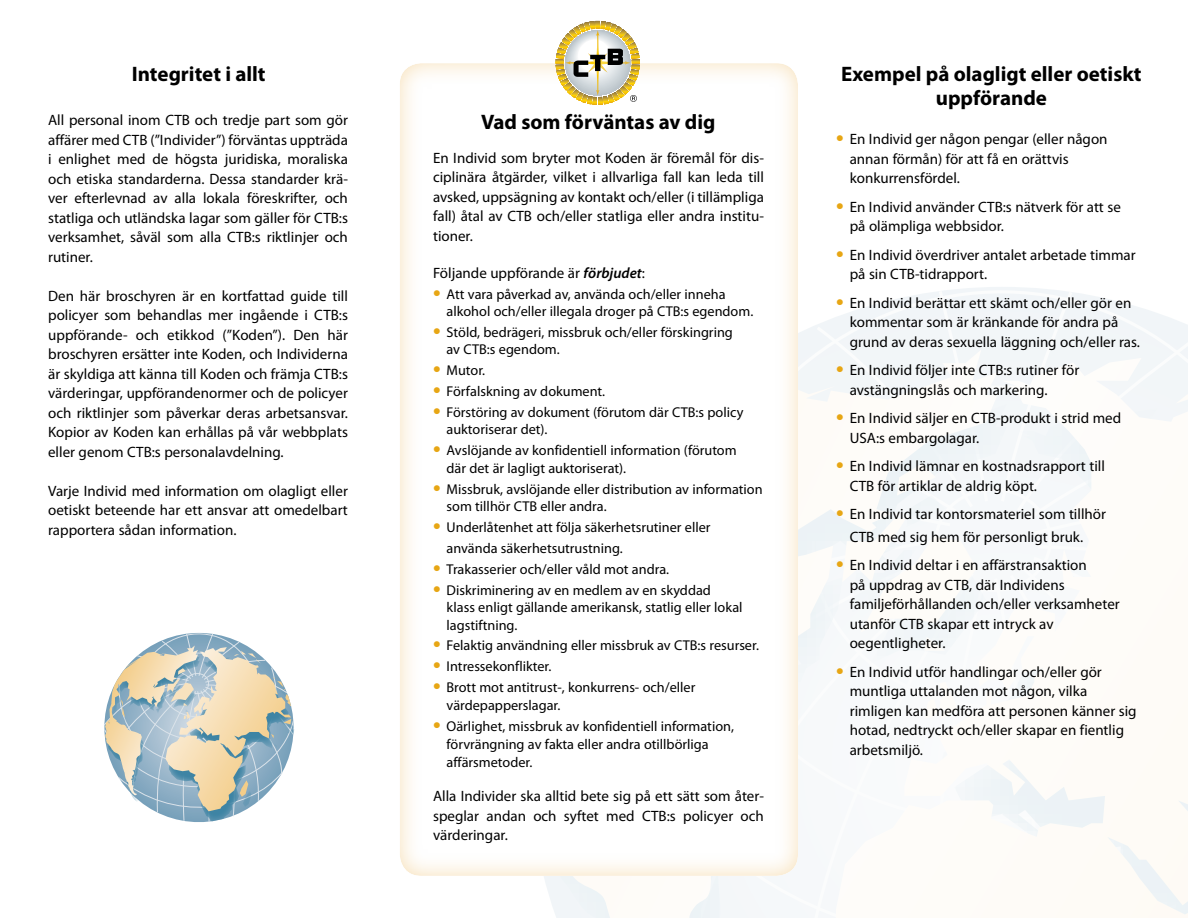
<style>
.page{position:relative;width:1188px;height:918px;background:#fff}
.page>*{position:absolute;margin:0;border:0;box-sizing:border-box;transform-origin:0 0}
.t1{font:700 21px/24px "Myriad Pro";color:#000;text-align:center}
.t2{font:15px/19.5px "Myriad Pro";color:#000}
.t3{font:14.25px/17.2px "Myriad Pro";color:#000}
.s1{font-weight:600;font-style:italic}
.s2{font-weight:700;font-size:22.5px;color:#e7a614}
</style>
<div class="page">
<svg style="left:544px;top:876px;width:66px;height:42px"></svg>
<svg style="left:689px;top:288px;width:499px;height:630px"></svg>
<div style="left:399px;top:58px;width:401px;height:818px;background:#fff"></div>
<svg style="left:104px;top:632px;width:191px;height:190px"></svg>
<svg style="left:556px;top:21px;width:84px;height:84px"></svg>
<h1 class="t1" style="left:132px;top:61px;width:135px">Integritet i allt</h1>
<p class="t2" style="left:48px;top:110px;width:301px">All personal inom CTB och tredje part som gör</p>
<h1 class="t1" style="left:481px;top:109px;width:236px">Vad som förväntas av dig</h1>
<p class="t2" style="left:48px;top:130px;width:301px;text-align:justify">affärer med CTB (”Individer”) förväntas uppträda i enlighet med de högsta juridiska, moraliska och etiska standarderna. Dessa standarder krä&shy;ver efterlevnad av alla lokala föreskrifter, och statliga och utländska lagar som gäller för CTB:s verksamhet, såväl som alla CTB:s riktlinjer och rutiner.</p>
<p class="t2" style="left:48px;top:286px;width:301px;text-align:justify">Den här broschyren är en kortfattad guide till policyer som behandlas mer ingående i CTB:s uppförande- och etikkod (”Koden”). Den här broschyren ersätter inte Koden, och Individerna är skyldiga att känna till Koden och främja CTB:s värderingar, uppförandenormer och de policyer och riktlinjer som påverkar deras arbetsansvar.<br>Kopior av Koden kan erhållas på vår webbplats eller genom CTB:s personalavdelning.</p>
<p class="t2" style="left:48px;top:481px;width:301px;text-align:justify">Varje Individ med information om olagligt eller oetiskt beteende har ett ansvar att omedelbart rapportera sådan information.</p>
<p class="t2" style="left:433px;top:148px;width:332px;text-align:justify">En Individ som bryter mot Koden är föremål för dis&shy;ciplinära åtgärder, vilket i allvarliga fall kan leda till avsked, uppsägning av kontakt och/eller (i tillämpliga fall) åtal av CTB och/eller statliga eller andra institu&shy;tioner.</p>
<p class="t2" style="left:433px;top:263px;width:213px">Följande uppförande är <span class="s1">förbjudet</span>:</p>
<p class="t3" style="left:447px;top:285px;width:308px;text-indent:-14px"><span class="s2">•</span> Att vara påverkad av, använda och/eller inneha alkohol och/eller illegala droger på CTB:s egendom.</p>
<p class="t3" style="left:447px;top:323px;width:288px;text-indent:-14px"><span class="s2">•</span> Stöld, bedrägeri, missbruk och/eller förskingring av CTB:s egendom.</p>
<p class="t3" style="left:433px;top:362px;width:54px"><span class="s2">•</span> Mutor.</p>
<p class="t3" style="left:433px;top:383px;width:174px"><span class="s2">•</span> Förfalskning av dokument.</p>
<p class="t3" style="left:447px;top:404px;width:298px;text-indent:-14px"><span class="s2">•</span> Förstöring av dokument (förutom där CTB:s policy auktoriserar det).</p>
<p class="t3" style="left:447px;top:442px;width:292px;text-indent:-14px"><span class="s2">•</span> Avslöjande av konfidentiell information (förutom där det är lagligt auktoriserat).</p>
<p class="t3" style="left:447px;top:480px;width:318px;text-indent:-14px"><span class="s2">•</span> Missbruk, avslöjande eller distribution av information som tillhör CTB eller andra.</p>
<p class="t3" style="left:447px;top:516px;width:266px;line-height:21px;text-indent:-14px"><span class="s2">•</span> Underlåtenhet att följa säkerhetsrutiner eller använda säkerhetsutrustning.</p>
<p class="t3" style="left:433px;top:560px;width:238px"><span class="s2">•</span> Trakasserier och/eller våld mot andra.</p>
<p class="t3" style="left:447px;top:581px;width:298px;text-indent:-14px"><span class="s2">•</span> Diskriminering av en medlem av en skyddad klass enligt gällande amerikansk, statlig eller lokal lagstiftning.</p>
<p class="t3" style="left:433px;top:637px;width:327px"><span class="s2">•</span> Felaktig användning eller missbruk av CTB:s resurser.</p>
<p class="t3" style="left:433px;top:658px;width:120px"><span class="s2">•</span> Intressekonflikter.</p>
<p class="t3" style="left:447px;top:679px;width:250px;text-indent:-14px"><span class="s2">•</span> Brott mot antitrust-, konkurrens- och/eller värdepapperslagar.</p>
<p class="t3" style="left:447px;top:717px;width:289px;line-height:18px;text-indent:-14px"><span class="s2">•</span> Oärlighet, missbruk av konfidentiell information, förvrängning av fakta eller andra otillbörliga affärsmetoder.</p>
<p class="t2" style="left:433px;top:786px;width:332px;text-align:justify">Alla Individer ska alltid bete sig på ett sätt som åter&shy;speglar andan och syftet med CTB:s policyer och värderingar.</p>
<h1 class="t1" style="left:841px;top:61px;width:302px">Exempel på olagligt eller oetiskt uppförande</h1>
<p class="t2" style="left:850px;top:129px;width:259px;text-indent:-14px"><span class="s2">•</span> En Individ ger någon pengar (eller någon annan förmån) för att få en orättvis konkurrensfördel.</p>
<p class="t2" style="left:850px;top:197px;width:273px;text-indent:-14px"><span class="s2">•</span> En Individ använder CTB:s nätverk för att se på olämpliga webbsidor.</p>
<p class="t2" style="left:850px;top:245px;width:288px;text-indent:-14px"><span class="s2">•</span> En Individ överdriver antalet arbetade timmar på sin CTB-tidrapport.</p>
<p class="t2" style="left:850px;top:293px;width:292px;text-indent:-14px"><span class="s2">•</span> En Individ berättar ett skämt och/eller gör en kommentar som är kränkande för andra på grund av deras sexuella läggning och/eller ras.</p>
<p class="t2" style="left:850px;top:360px;width:231px;text-indent:-14px"><span class="s2">•</span> En Individ följer inte CTB:s rutiner för avstängningslås och markering.</p>
<p class="t2" style="left:850px;top:408px;width:273px;text-indent:-14px"><span class="s2">•</span> En Individ säljer en CTB-produkt i strid med<br>USA:s embargolagar.</p>
<p class="t2" style="left:850px;top:456px;width:257px;text-indent:-14px"><span class="s2">•</span> En Individ lämnar en kostnadsrapport till<br>CTB för artiklar de aldrig köpt.</p>
<p class="t2" style="left:850px;top:503px;width:258px;line-height:22.5px;text-indent:-14px"><span class="s2">•</span> En Individ tar kontorsmateriel som tillhör<br>CTB med sig hem för personligt bruk.</p>
<p class="t2" style="left:850px;top:555px;width:272px;text-indent:-14px"><span class="s2">•</span> En Individ deltar i en affärstransaktion<br>på uppdrag av CTB, där Individens familjeförhållanden och/eller verksamheter utanför CTB skapar ett intryck av oegentligheter.</p>
<p class="t2" style="left:850px;top:662px;width:288px;text-indent:-14px"><span class="s2">•</span> En Individ utför handlingar och/eller gör muntliga uttalanden mot någon, vilka rimligen kan medföra att personen känner sig hotad, nedtryckt och/eller skapar en fientlig arbetsmiljö.</p>
</div>
